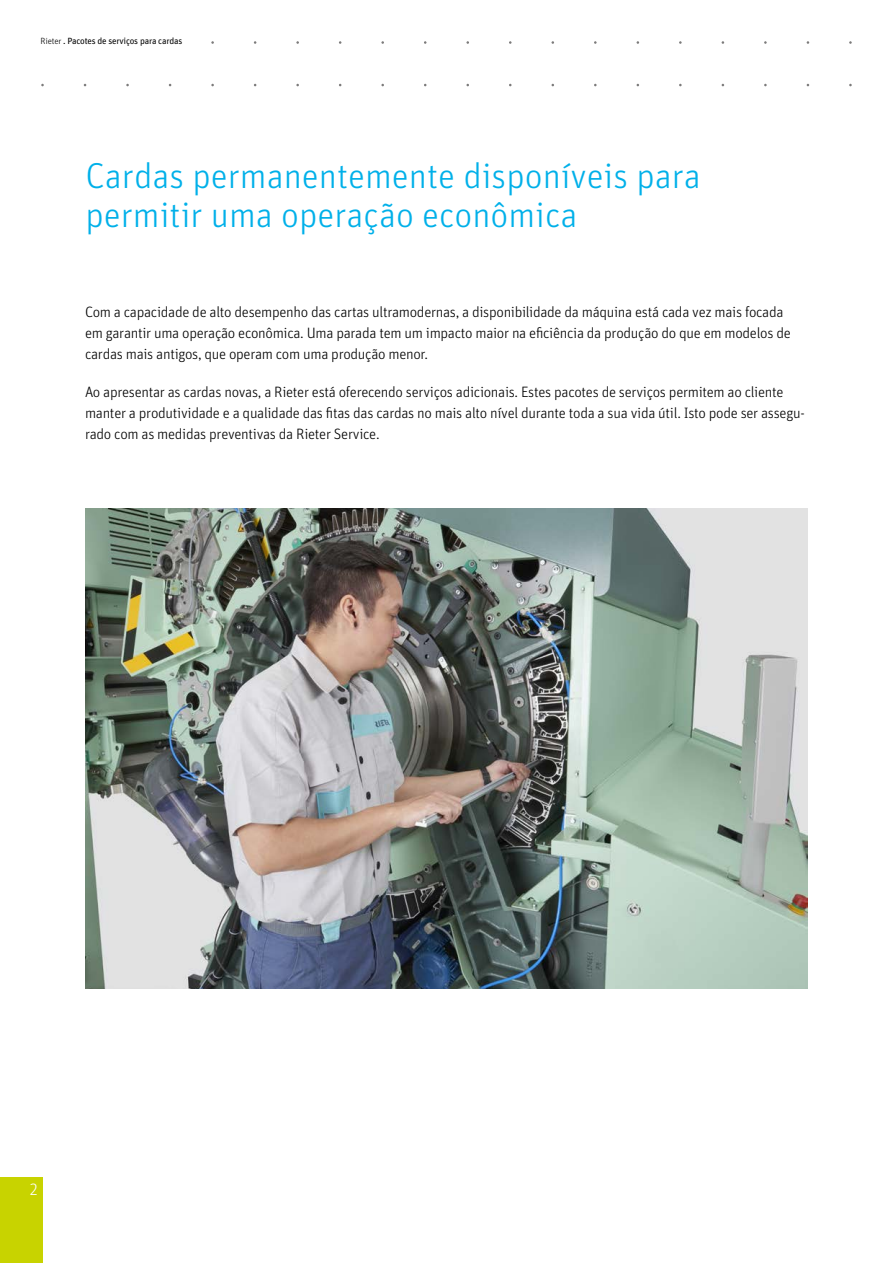
<style>
.page{position:relative;width:893px;height:1263px;background:#fff}
.page>*{position:absolute;margin:0;border:0;box-sizing:border-box;transform-origin:0 0}
.t1{font:300 36px/39px "Unit Pro";color:#00b0e9}
.t2{font:300 16.5px "Unit Pro";color:#fff}
.t3{font:300 15px/21px "Unit Pro";letter-spacing:-.02em;color:#000}
.t4{font:9px "Unit Pro";letter-spacing:-.02em;color:#000}
.s1{font-weight:300}
</style>
<div class="page">
<img style="left:85px;top:509px;width:723px;height:480px">
<div style="left:0;top:1178px;width:43px;height:85px;background:#c8d300"></div>
<p class="t4" style="left:41px;top:34px;width:143px"><span class="s1">Rieter</span> . Pacotes de serviços para cardas</p>
<h1 class="t1" style="left:85px;top:154px;width:617px">Cardas permanentemente disponíveis para permitir uma operação econômica</h1>
<p class="t3" style="left:85px;top:301px;width:707px">Com a capacidade de alto desempenho das cartas ultramodernas, a disponibilidade da máquina está cada vez mais focada em garantir uma operação econômica. Uma parada tem um impacto maior na eficiência da produção do que em modelos de cardas mais antigos, que operam com uma produção menor.</p>
<p class="t3" style="left:85px;top:380px;width:721px">Ao apresentar as cardas novas, a Rieter está oferecendo serviços adicionais. Estes pacotes de serviços permitem ao cliente manter a produtividade e a qualidade das fitas das cardas no mais alto nível durante toda a sua vida útil. Isto pode ser assegu&shy;rado com as medidas preventivas da Rieter Service.</p>
<p class="t2" style="left:29px;top:1178px;width:11px">2</p>
</div>
